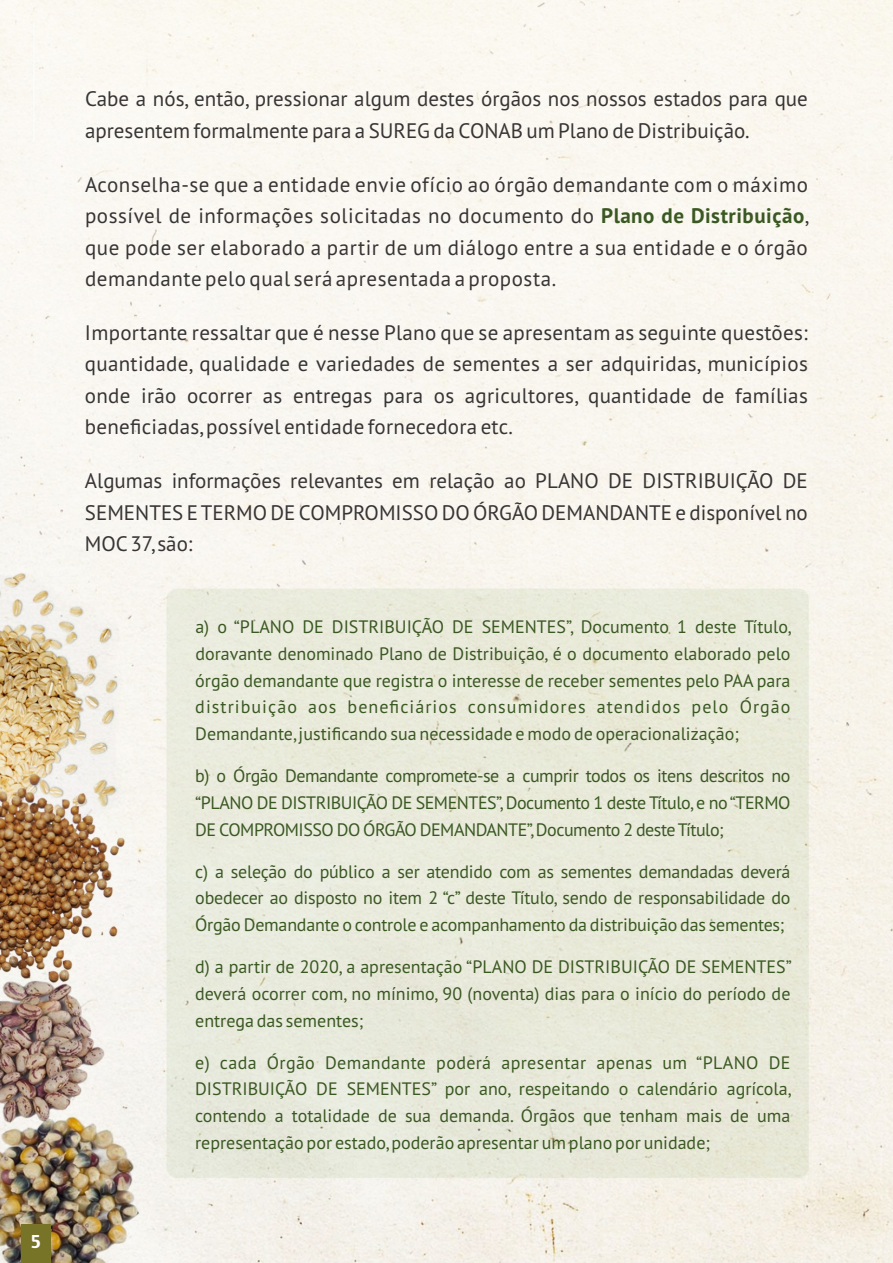
<style>
.page{position:relative;width:893px;height:1263px;background:#fff}
.page>*{position:absolute;margin:0;border:0;box-sizing:border-box;transform-origin:0 0}
.t1{font:21px/31.2px "PT Sans";color:#373435;text-align:justify}
.t2{font:18.9px "Patua One";color:#fefefe}
.t3{font:18px/26.8px "PT Sans";color:#3a5822;text-align:justify}
.s1{font-weight:700;color:#3a5822}
</style>
<div class="page">
<img style="left:0;top:0;width:893px;height:1263px">
<div style="left:21px;top:1224px;width:30px;height:39px;background:#777327"></div>
<p class="t2" style="left:31px;top:1230px;width:11px">5</p>
<p class="t1" style="left:85px;top:85px;width:724px">Cabe a nós, então, pressionar algum destes órgãos nos nossos estados para que apresentem formalmente para a SUREG da CONAB um Plano de Distribuição.</p>
<p class="t1" style="left:85px;top:171px;width:726px">Aconselha-se que a entidade envie ofício ao órgão demandante com o máximo possível de informações solicitadas no documento do <span class="s1">Plano de Distribuição</span>, que pode ser elaborado a partir de um diálogo entre a sua entidade e o órgão demandante pelo qual será apresentada a proposta.</p>
<p class="t1" style="left:85px;top:319px;width:724px">Importante ressaltar que é nesse Plano que se apresentam as seguinte questões: quantidade, qualidade e variedades de sementes a ser adquiridas, municípios onde irão ocorrer as entregas para os agricultores, quantidade de famílias beneficiadas,possível entidade fornecedora etc.</p>
<p class="t1" style="left:85px;top:467px;width:724px">Algumas informações relevantes em relação ao PLANO DE DISTRIBUIÇÃO DE SEMENTES E TERMO DE COMPROMISSO DO ÓRGÃO DEMANDANTE e disponível no MOC37,são:</p>
<p class="t3" style="left:195px;top:615px;width:598px">a) o “PLANO DE DISTRIBUIÇÃO DE SEMENTES”, Documento 1 deste Título, doravante denominado Plano de Distribuição, é o documento elaborado pelo órgão demandante que registra o interesse de receber sementes pelo PAA para distribuição aos beneficiários consumidores atendidos pelo Órgão Demandante,justificando sua necessidade e modo de operacionalização;</p>
<p class="t3" style="left:195px;top:764px;width:597px">b) o Órgão Demandante compromete-se a cumprir todos os itens descritos no “PLANO DE DISTRIBUIÇÃO DE SEMENTES”,Documento 1 deste Título,e no “TERMO DE COMPROMISSO DO ÓRGÃO DEMANDANTE”,Documento 2 deste Título;</p>
<p class="t3" style="left:195px;top:859px;width:597px">c) a seleção do público a ser atendido com as sementes demandadas deverá obedecer ao disposto no item 2 “c” deste Título, sendo de responsabilidade do Órgão Demandante o controle e acompanhamento da distribuição das sementes;</p>
<p class="t3" style="left:195px;top:955px;width:598px">d) a partir de 2020, a apresentação “PLANO DE DISTRIBUIÇÃO DE SEMENTES” deverá ocorrer com, no mínimo, 90 (noventa) dias para o início do período de entrega das sementes;</p>
<p class="t3" style="left:195px;top:1050px;width:598px">e) cada Órgão Demandante poderá apresentar apenas um “PLANO DE DISTRIBUIÇÃO DE SEMENTES” por ano, respeitando o calendário agrícola, contendo a totalidade de sua demanda. Órgãos que tenham mais de uma representação por estado,poderão apresentar um plano por unidade;</p>
</div>
